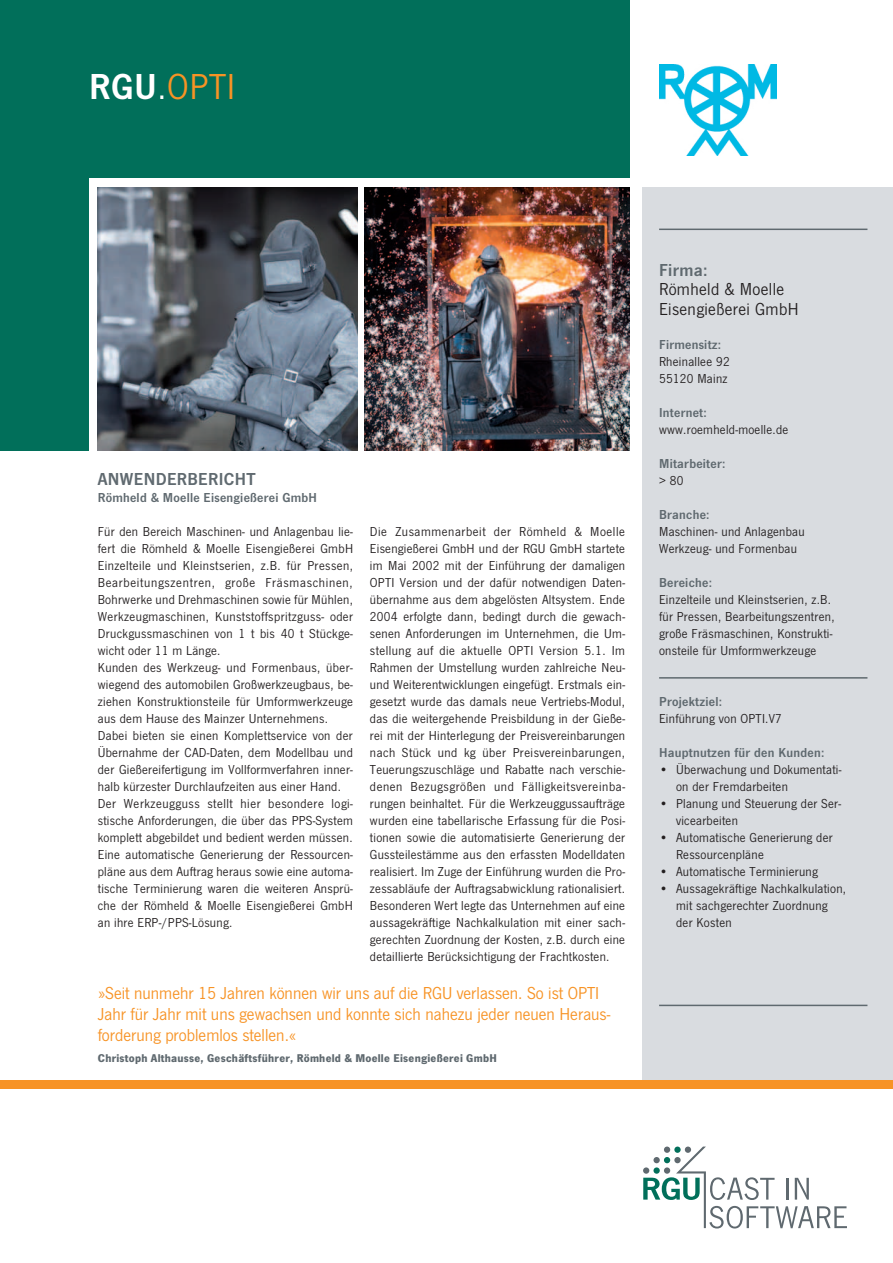
<style>
.page{position:relative;width:893px;height:1263px;background:#fff}
.page>*{position:absolute;margin:0;border:0;box-sizing:border-box;transform-origin:0 0}
.t1{font:37.5px "Newcastle";color:#f79325}
.t2{font:18px/21px "Newcastle";color:#f79325}
.t3{font:18px/19.5px "Newcastle";letter-spacing:.02em;color:#231f20}
.t4{font:600 18px "Newcastle";letter-spacing:.02em;color:#606a70}
.t5{font:600 18px "Newcastle";letter-spacing:.02em;color:#5f696f}
.t6{font:13.5px/17px "Newcastle";letter-spacing:.02em;color:#231f20}
.t7{font:600 13.5px "Newcastle";letter-spacing:.02em;color:#5f696f}
.t8{font:600 13.5px "Newcastle";letter-spacing:.02em;color:#606a70}
.t9{font:700 11.7px "Newcastle";letter-spacing:.02em;color:#5f696f}
.s1{font-weight:600;color:#fff}
.s2{color:#fff}
</style>
<div class="page">
<div style="left:0;top:0;width:629px;height:451px;background:#016f5a"></div>
<div style="left:89px;top:179px;width:540px;height:272px;background:#fff"></div>
<div style="left:642px;top:187px;width:251px;height:893px;background:#d9dce0"></div>
<svg style="left:643px;top:1146px;width:204px;height:82px"></svg>
<img style="left:660px;top:64px;width:116px;height:92px">
<hr style="left:659px;top:677px;width:208px;height:2px;background:#5f696f">
<hr style="left:659px;top:229px;width:208px;height:1px;background:#5f696f">
<hr style="left:659px;top:1005px;width:208px;height:1px;background:#5f696f">
<img style="left:98px;top:187px;width:259px;height:264px">
<img style="left:365px;top:187px;width:264px;height:264px">
<div style="left:0;top:1080px;width:893px;height:9px;background:#f79325"></div>
<h1 class="t1" style="left:89px;top:66px;width:148px"><span class="s1">RGU</span><span class="s2">.</span>Opti</h1>
<h2 class="t4" style="left:98px;top:468px;width:159px">ANWENDERBERICHT</h2>
<p class="t8" style="left:98px;top:489px;width:221px">Römheld &amp; Moelle Eisengießerei GmbH</p>
<p class="t6" style="left:98px;top:523px;width:257px">Für den Bereich Maschinen- und Anlagenbau lie&shy;fert die Römheld &amp; Moelle Eisengießerei GmbH Einzelteile und Kleinstserien, z.B. für Pressen, Bearbeitungszentren, große Fräsmaschinen, Bohrwerke und Drehmaschinen sowie für Mühlen, Werkzeugmaschinen, Kunststoffspritzguss- oder Druckgussmaschinen von 1 t bis 40 t Stückge&shy;wicht oder 11 m Länge.<br>Kunden des Werkzeug- und Formenbaus, über&shy;wiegend des automobilen Großwerkzeugbaus, be&shy;ziehen Konstruktionsteile für Umformwerkzeuge aus dem Hause des Mainzer Unternehmens.<br>Dabei bieten sie einen Komplettservice von der Übernahme der CAD-Daten, dem Modellbau und der Gießereifertigung im Vollformverfahren inner&shy;halb kürzester Durchlaufzeiten aus einer Hand.<br>Der Werkzeugguss stellt hier besondere logi&shy;stische Anforderungen, die über das PPS-System komplett abgebildet und bedient werden müssen.<br>Eine automatische Generierung der Ressourcen&shy;pläne aus dem Auftrag heraus sowie eine automa&shy;tische Terminierung waren die weiteren Ansprü&shy;che der Römheld &amp; Moelle Eisengießerei GmbH an ihre ERP-/PPS-Lösung.</p>
<p class="t6" style="left:370px;top:523px;width:257px;text-align:justify">Die Zusammenarbeit der Römheld &amp; Moelle Eisengießerei GmbH und der RGU GmbH startete im Mai 2002 mit der Einführung der damaligen OPTI</p>
<p class="t6" style="left:370px;top:574px;width:257px;text-align:justify;text-indent:30px">Version und der dafür notwendigen Daten&shy;übernahme aus dem abgelösten Altsystem. Ende 2004 erfolgte dann, bedingt durch die gewach&shy;senen Anforderungen im Unternehmen, die Um&shy;stellung auf die aktuelle OPTI</p>
<p class="t6" style="left:370px;top:642px;width:257px;text-align:justify;text-indent:170px">Version 5.1. Im Rahmen der Umstellung wurden zahlreiche Neu&shy;und Weiterentwicklungen eingefügt. Erstmals ein&shy;gesetzt wurde das damals neue Vertriebs-Modul, das die weitergehende Preisbildung in der Gieße&shy;rei mit der Hinterlegung der Preisvereinbarungen nach Stück und kg über Preisvereinbarungen, Teuerungszuschläge und Rabatte nach verschie&shy;denen Bezugsgrößen und Fälligkeitsvereinba&shy;rungen beinhaltet. Für die Werkzeuggussaufträge wurden eine tabellarische Erfassung für die Posi&shy;tionen sowie die automatisierte Generierung der Gussteilestämme aus den erfassten Modelldaten realisiert. Im Zuge der Einführung wurden die Pro&shy;zessabläufe der Auftragsabwicklung rationalisiert.<br>Besonderen Wert legte das Unternehmen auf eine aussagekräftige Nachkalkulation mit einer sach&shy;gerechten Zuordnung der Kosten, z.B. durch eine detaillierte Berücksichtigung der Frachtkosten.</p>
<h2 class="t2" style="left:98px;top:982px;width:514px">»Seit nunmehr 15 Jahren können wir uns auf die RGU verlassen. So ist OPTI<br>Jahr für Jahr mit uns gewachsen und konnte sich nahezu jeder neuen Heraus&shy;forderung problemlos stellen.«</h2>
<p class="t9" style="left:98px;top:1051px;width:400px">Christoph Althausse, Geschäftsführer, Römheld &amp; Moelle Eisengießerei GmbH</p>
<h2 class="t5" style="left:659px;top:259px;width:50px">Firma:</h2>
<h2 class="t3" style="left:659px;top:280px;width:141px">Römheld &amp; Moelle<br>Eisengießerei GmbH</h2>
<p class="t7" style="left:659px;top:336px;width:64px">Firmensitz:</p>
<p class="t6" style="left:659px;top:353px;width:72px">Rheinallee 92<br>55120 Mainz</p>
<p class="t7" style="left:659px;top:404px;width:49px">Internet:</p>
<p class="t6" style="left:659px;top:421px;width:131px">www.roemheld-moelle.de</p>
<p class="t7" style="left:659px;top:455px;width:68px">Mitarbeiter:</p>
<p class="t6" style="left:659px;top:472px;width:26px">&gt; 80</p>
<p class="t7" style="left:659px;top:506px;width:52px">Branche:</p>
<p class="t6" style="left:659px;top:523px;width:147px">Maschinen- und Anlagenbau<br>Werkzeug- und Formenbau</p>
<p class="t7" style="left:659px;top:574px;width:54px">Bereiche:</p>
<p class="t6" style="left:659px;top:591px;width:177px">Einzelteile und Kleinstserien, z.B. für Pressen, Bearbeitungszentren, große Fräsmaschinen, Konstrukti&shy;onsteile für Umformwerkzeuge</p>
<p class="t7" style="left:659px;top:694px;width:65px">Projektziel:</p>
<p class="t6" style="left:659px;top:710px;width:124px">Einführung von OPTI .V7</p>
<p class="t7" style="left:659px;top:745px;width:167px">Hauptnutzen für den Kunden:</p>
<p class="t6" style="left:676px;top:761px;width:167px;text-indent:-17px">• Überwachung und Dokumentati&shy;on der Fremdarbeiten</p>
<p class="t6" style="left:676px;top:795px;width:167px;text-indent:-17px">• Planung und Steuerung der Ser&shy;vicearbeiten</p>
<p class="t6" style="left:676px;top:829px;width:158px;text-indent:-17px">• Automatische Generierung der<br>Ressourcenpläne</p>
<p class="t6" style="left:659px;top:863px;width:160px">• Automatische Terminierung</p>
<p class="t6" style="left:676px;top:880px;width:172px;text-indent:-17px">• Aussagekräftige Nachkalkulation, mit sachgerechter Zuordnung der Kosten</p>
</div>
